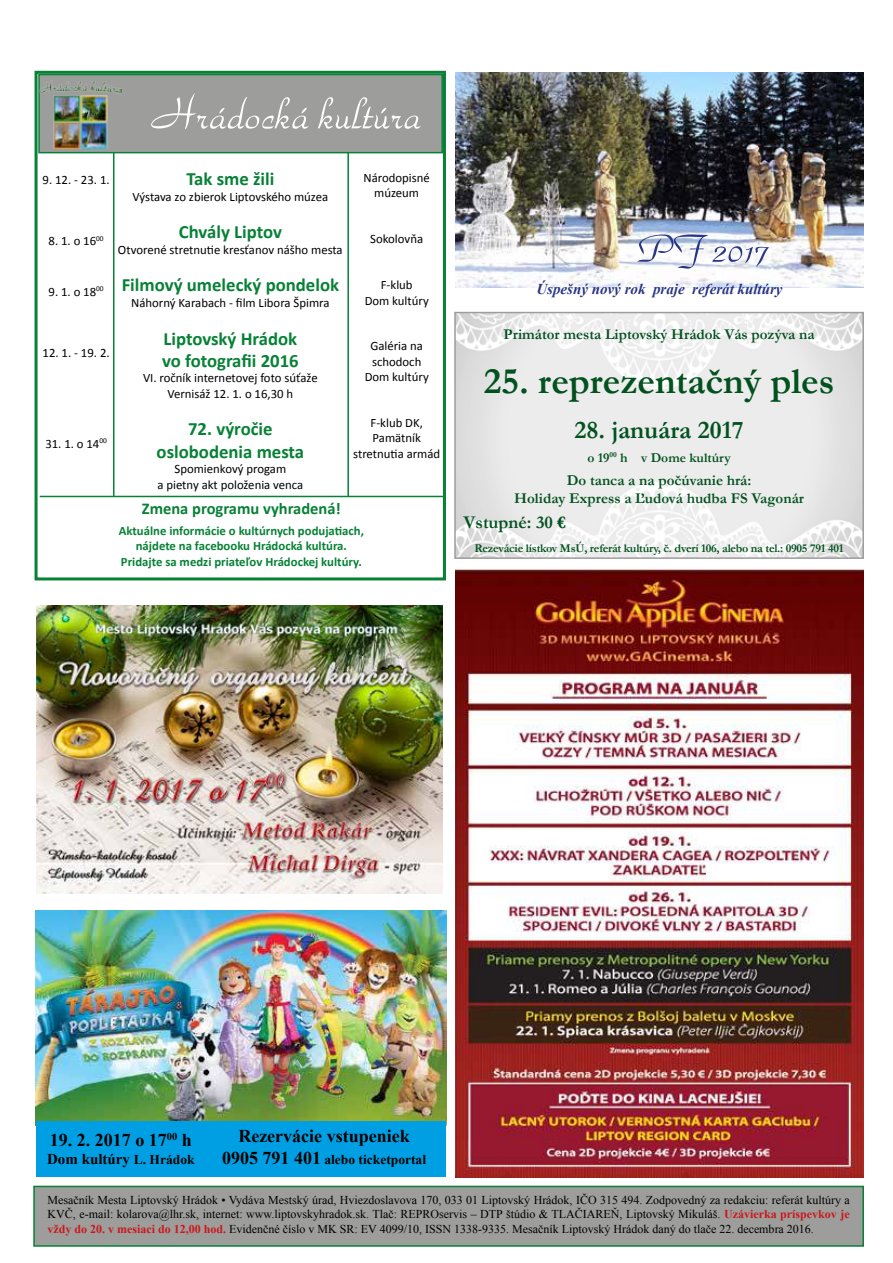
<style>
.page{position:relative;width:893px;height:1263px;background:#fff}
.page>*{position:absolute;margin:0;border:0;box-sizing:border-box;transform-origin:0 0}
.t1{font:55.5px "Paradise";color:#fff}
.t2{font:51px "Paradise";color:#283583}
.t3{font:700 37.5px "Garamond";color:#02511f}
.t4{font:700 25.5px "Garamond";color:#02511f}
.t5{font:700 18.75px/22.5px "Calibri";color:#078136}
.t6{font:700 18px "Times New Roman";color:#000}
.t7{font:700 18px "Garamond";color:#02511f}
.t8{font:700 16.5px "Calibri";color:#078136}
.t9{font:700 15px/18px "Garamond";color:#02511f;text-align:center}
.t10{font:italic 700 15px "Times New Roman";color:#283583}
.t11{font:700 15px "Times New Roman";color:#000}
.t12{font:700 13.5px "Times New Roman";color:#000}
.t13{font:700 13.5px "Garamond";color:#02511f}
.t14{font:12.75px/15.3px "Calibri";color:#000;text-align:center}
.t15{font:700 12.75px/15.3px "Calibri";color:#078136;text-align:center}
.t16{font:12px/14.4px "Times New Roman";color:#000;text-align:justify}
.t17{font:700 12px "Garamond";letter-spacing:-.02em;color:#02511f}
.s1{font-size:18px}
.s2{font-weight:700;color:#cd171a}
.s3{font-size:13.5px}
</style>
<div class="page">
<img style="left:455px;top:570px;width:408px;height:608px">
<img style="left:35px;top:910px;width:411px;height:215px">
<div style="left:37px;top:1121px;width:168px;height:56px;background:#009fe3"></div>
<div style="left:203px;top:1121px;width:242px;height:56px;background:#009fe3"></div>
<div style="left:35px;top:71px;width:411px;height:509px;border:3px solid #078136"></div>
<div style="left:34px;top:1186px;width:829px;height:60px;background:#9d9d9c"></div>
<div style="left:33px;top:1186px;width:831px;height:61px;border:2px solid #078136"></div>
<img style="left:457px;top:315px;width:404px;height:241px">
<div style="left:454px;top:312px;width:410px;height:247px;border:2px solid #9d9d9c"></div>
<div style="left:38px;top:74px;width:405px;height:79px;background:#9d9d9c;border:2px solid #078136"></div>
<img style="left:40px;top:81px;width:82px;height:68px">
<hr style="left:113px;top:152px;width:1px;height:344px;background:#078136">
<hr style="left:347px;top:152px;width:2px;height:344px;background:#078136">
<hr style="left:40px;top:496px;width:404px;height:1px;background:#078136">
<img style="left:36px;top:606px;width:406px;height:287px">
<img style="left:455px;top:73px;width:408px;height:214px">
<h1 class="t1" style="left:151px;top:88px;width:271px">Hrádocká kultúra</h1>
<p class="t14" style="left:43px;top:172px;width:69px">9. 12. - 23. 1.</p>
<p class="t14" style="left:49px;top:233px;width:57px">8. 1. o 16<sup>00</sup></p>
<p class="t14" style="left:49px;top:284px;width:57px">9. 1. o 18<sup>00</sup></p>
<p class="t14" style="left:43px;top:345px;width:69px">12. 1. - 19. 2.</p>
<p class="t14" style="left:45px;top:436px;width:63px">31. 1. o 14<sup>00</sup></p>
<h3 class="t5" style="left:186px;top:168px;width:90px">Tak sme žili</h3>
<p class="t14" style="left:133px;top:189px;width:197px">Výstava zo zbierok Liptovského múzea</p>
<h3 class="t5" style="left:179px;top:221px;width:105px">Chvály Liptov</h3>
<p class="t14" style="left:118px;top:242px;width:226px">Otvorené stretnutie kresťanov nášho mesta</p>
<h3 class="t5" style="left:122px;top:274px;width:219px">Filmový umelecký pondelok</h3>
<p class="t14" style="left:131px;top:295px;width:200px">Náhorný Karabach - film Libora Špimra</p>
<h3 class="t5" style="left:162px;top:327px;width:138px">Liptovský Hrádok vo fotografii 2016</h3>
<p class="t14" style="left:143px;top:370px;width:176px">VI. ročník internetovej foto súťaže<br>Vernisáž 12. 1. o 16,30 h</p>
<h3 class="t5" style="left:157px;top:418px;width:149px;text-align:center">72. výročie oslobodenia mesta</h3>
<p class="t14" style="left:157px;top:461px;width:147px">Spomienkový progam<br>a pietny akt položenia venca</p>
<p class="t14" style="left:364px;top:170px;width:68px">Národopisné múzeum</p>
<p class="t14" style="left:370px;top:231px;width:54px">Sokolovňa</p>
<p class="t14" style="left:365px;top:277px;width:66px">F-klub<br>Dom kultúry</p>
<p class="t14" style="left:365px;top:339px;width:66px">Galéria na schodoch<br>Dom kultúry</p>
<p class="t14" style="left:353px;top:415px;width:88px">F-klub DK,<br>Pamätník stretnutia armád</p>
<h3 class="t8" style="left:142px;top:498px;width:201px">Zmena programu vyhradená!</h3>
<p class="t15" style="left:119px;top:523px;width:247px">Aktuálne informácie o kultúrnych podujatiach, nájdete na facebooku Hrádocká kultúra.<br>Pridajte sa medzi priateľov Hrádockej kultúry.</p>
<h2 class="t2" style="left:639px;top:224px;width:131px">PF 2017</h2>
<p class="t10" style="left:536px;top:278px;width:248px">Úspešný nový rok praje referát kultúry</p>
<p class="t9" style="left:504px;top:325px;width:312px">Primátor mesta Liptovský Hrádok Vás pozýva na</p>
<h3 class="t3" style="left:484px;top:355px;width:352px">25. reprezentačný ples</h3>
<h3 class="t4" style="left:574px;top:412px;width:171px">28. januára 2017</h3>
<p class="t13" style="left:587px;top:448px;width:145px">o 19<sup>00</sup> h v Dome kultúry</p>
<p class="t9" style="left:514px;top:471px;width:291px">Do tanca a na počúvanie hrá:<br>Holiday Express a Ľudová hudba FS Vagonár</p>
<h3 class="t7" style="left:463px;top:510px;width:104px">Vstupné: 30 €</h3>
<p class="t17" style="left:474px;top:540px;width:371px">Rezevácie lístkov MsÚ, referát kultúry, č. dverí 106, alebo na tel.: 0905 791 401</p>
<h3 class="t6" style="left:238px;top:1123px;width:173px">Rezervácie vstupeniek</h3>
<p class="t12" style="left:222px;top:1150px;width:205px"><span class="s1">0905 791 401</span> alebo ticketportal</p>
<p class="t16" style="left:48px;top:1192px;width:804px">Mesačník Mesta Liptovský Hrádok • Vydáva Mestský úrad, Hviezdoslavova 170, 033 01 Liptovský Hrádok, IČO 315 494. Zodpovedný za redakciu: referát kultúry a KVČ, e-mail: kolarova@lhr.sk, internet: www.liptovskyhradok.sk. Tlač: REPROservis – DTP štúdio &amp; TLAČIAREŇ, Liptovský Mikuláš. <span class="s2">Uzávierka príspevkov je vždy do 20. v mesiaci do 12,00 hod.</span> Evidenčné číslo v MK SR: EV 4099/10, ISSN 1338-9335. Mesačník Liptovský Hrádok daný do tlače 22. decembra 2016.</p>
<h3 class="t6" style="left:50px;top:1128px;width:144px">19. 2. 2017 o 17<sup>00</sup> h</h3>
<p class="t11" style="left:47px;top:1149px;width:149px">Dom kultúry <span class="s3">L. Hrádok</span></p>
</div>
